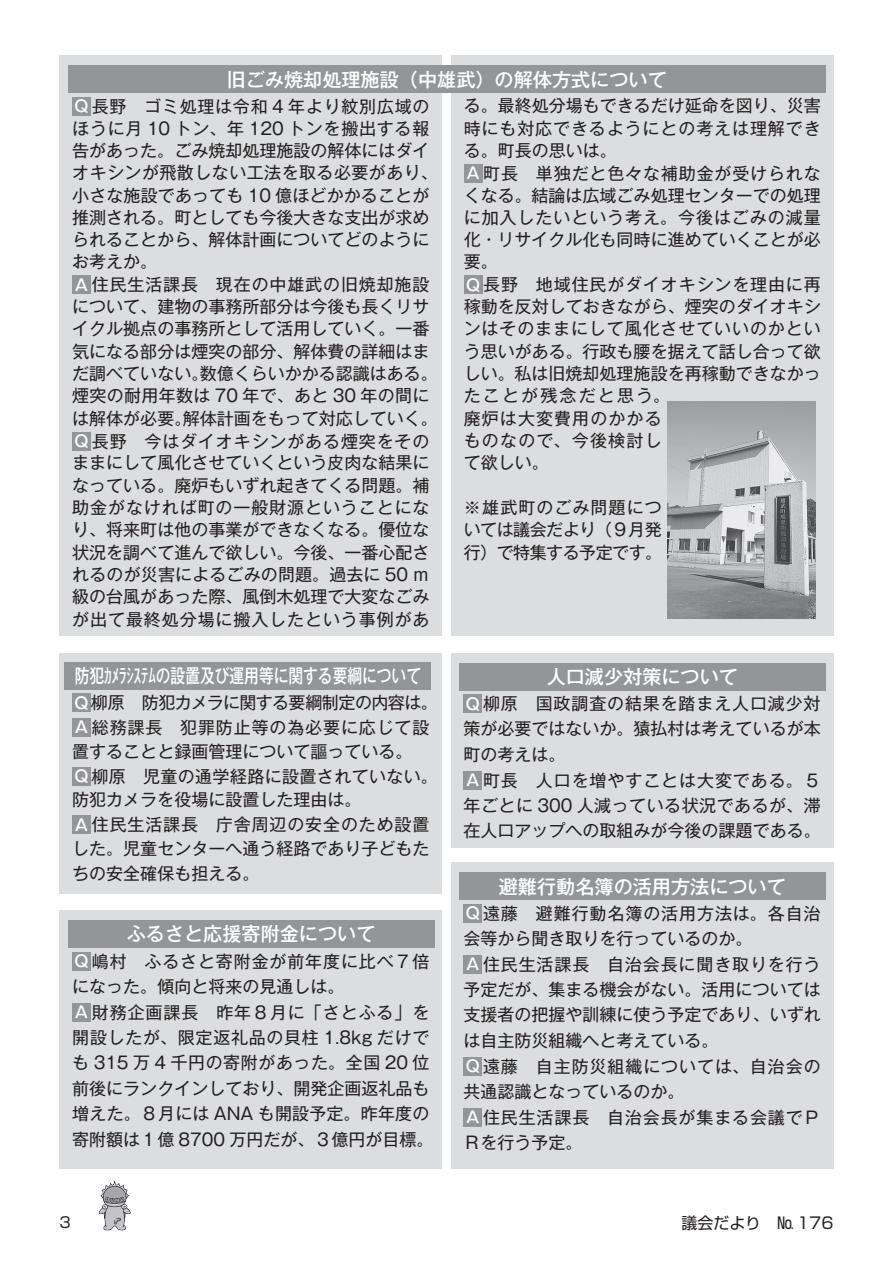
<style>
.page{position:relative;width:893px;height:1263px;background:#fff}
.page>*{position:absolute;margin:0;border:0;box-sizing:border-box;transform-origin:0 0}
.t1{font:500 19.2px "Gothic MB101 Pr 5";color:#fff}
.t2{font:500 19.2px "Gothic MB101 Pr 5";color:#fff;scale:.77 1}
.t3{font:16.95px/25.5px "Gothic MB101 Pr 5";color:#231f20}
.t4{font:16.95px/22.4px "Gothic MB101 Pr 5";letter-spacing:.025em;color:#231f20}
.t5{font:16.95px/25.3px "Gothic MB101 Pr 5";letter-spacing:.03em;color:#231f20}
.t6{font:16.95px "Gothic MB101 Pr 5";letter-spacing:.045em;color:#231f20}
.t7{font:16.95px "Gothic MB101 Pr 5";letter-spacing:.02em;color:#231f20}
.t8{font:16.95px "Gothic MB101 Pr 5";letter-spacing:.05em;color:#231f20}
.t9{font:16.95px "Gothic MB101 Pr 5";letter-spacing:-.03em;color:#231f20}
.t10{font:15.9px "Shin Go Pr 6";color:#231f20}
.t11{font:14.85px "Shin Go Pr 6";color:#231f20}
.s1{font-weight:500;font-size:15.9px;color:#fff}
</style>
<div class="page">
<img style="left:98px;top:1180px;width:33px;height:51px">
<div style="left:451px;top:653px;width:382px;height:194px;background:#dcdddf"></div>
<div style="left:463px;top:695px;width:19px;height:18px;background:#939598"></div>
<div style="left:463px;top:771px;width:19px;height:18px;background:#939598"></div>
<div style="left:60px;top:654px;width:382px;height:240px;background:#dcdddf"></div>
<div style="left:72px;top:694px;width:19px;height:18px;background:#939598"></div>
<div style="left:72px;top:718px;width:19px;height:18px;background:#939598"></div>
<div style="left:72px;top:767px;width:19px;height:18px;background:#939598"></div>
<div style="left:72px;top:816px;width:19px;height:18px;background:#939598"></div>
<div style="left:60px;top:910px;width:382px;height:258px;background:#dcdddf"></div>
<div style="left:72px;top:952px;width:19px;height:18px;background:#939598"></div>
<div style="left:72px;top:1003px;width:19px;height:18px;background:#939598"></div>
<div style="left:451px;top:862px;width:382px;height:306px;background:#dcdddf"></div>
<div style="left:463px;top:904px;width:19px;height:18px;background:#939598"></div>
<div style="left:463px;top:955px;width:19px;height:18px;background:#939598"></div>
<div style="left:463px;top:1057px;width:19px;height:18px;background:#939598"></div>
<div style="left:463px;top:1108px;width:19px;height:18px;background:#939598"></div>
<div style="left:459px;top:663px;width:366px;height:27px;background:#939598"></div>
<div style="left:65px;top:662px;width:366px;height:27px;background:#939598"></div>
<div style="left:68px;top:921px;width:366px;height:27px;background:#939598"></div>
<div style="left:459px;top:873px;width:366px;height:27px;background:#939598"></div>
<div style="left:60px;top:55px;width:382px;height:581px;background:#dcdddf"></div>
<div style="left:72px;top:97px;width:19px;height:18px;background:#939598"></div>
<div style="left:72px;top:276px;width:19px;height:18px;background:#939598"></div>
<div style="left:72px;top:432px;width:19px;height:18px;background:#939598"></div>
<div style="left:451px;top:55px;width:383px;height:581px;background:#dcdddf"></div>
<div style="left:464px;top:164px;width:18px;height:18px;background:#939598"></div>
<div style="left:464px;top:276px;width:18px;height:18px;background:#939598"></div>
<div style="left:68px;top:66px;width:757px;height:27px;background:#939598"></div>
<img style="left:667px;top:402px;width:149px;height:217px">
<p class="t1" style="left:227px;top:63px;width:442px">旧ごみ焼却処理施設（中雄武）の解体方式について</p>
<p class="t6" style="left:74px;top:92px;width:357px"><span class="s1">Ｑ</span>長野　ゴミ処理は令和 4 年より紋別広域の</p>
<p class="t6" style="left:72px;top:114px;width:359px">ほうに月 10 トン、年 120 トンを搬出する報</p>
<p class="t3" style="left:72px;top:136px;width:359px">告があった。ごみ焼却処理施設の解体にはダイ</p>
<p class="t4" style="left:72px;top:160px;width:367px">オキシンが飛散しない工法を取る必要があり、</p>
<p class="t3" style="left:72px;top:181px;width:359px">小さな施設であっても 10 億ほどかかることが</p>
<p class="t3" style="left:72px;top:203px;width:359px">推測される。町としても今後大きな支出が求め</p>
<p class="t3" style="left:72px;top:226px;width:359px">られることから、解体計画についてどのように</p>
<p class="t3" style="left:72px;top:248px;width:87px">お考えか。</p>
<p class="t8" style="left:74px;top:271px;width:357px"><span class="s1">Ａ</span>住民生活課長　現在の中雄武の旧焼却施設</p>
<p class="t3" style="left:72px;top:293px;width:359px">について、建物の事務所部分は今後も長くリサ</p>
<p class="t3" style="left:72px;top:315px;width:359px">イクル拠点の事務所として活用していく。一番</p>
<p class="t3" style="left:72px;top:337px;width:359px">気になる部分は煙突の部分、解体費の詳細はま</p>
<p class="t3" style="left:200px;top:359px;width:240px">数億くらいかかる認識はある。</p>
<p class="t3" style="left:72px;top:359px;width:138px">だ調べていない。</p>
<p class="t7" style="left:72px;top:382px;width:359px">煙突の耐用年数は 70 年で、あと 30 年の間に</p>
<p class="t3" style="left:183px;top:404px;width:257px">解体計画をもって対応していく。</p>
<p class="t3" style="left:72px;top:406px;width:359px;line-height:22.4px">は解体が必要。<br><span class="s1">Ｑ</span>長野　今はダイオキシンがある煙突をそのままにして風化させていくという皮肉な結果になっている。廃炉もいずれ起きてくる問題。補助金がなければ町の一般財源ということになり、将来町は他の事業ができなくなる。優位な状況を調べて進んで欲しい。今後、一番心配されるのが災害によるごみの問題。過去に 50 ｍ級の台風があった際、風倒木処理で大変なごみが出て最終処分場に搬入したという事例があ</p>
<p class="t2" style="left:75px;top:660px;width:451px">防犯ｶﾒﾗｼｽﾃﾑの設置及び運用等に関する要綱について</p>
<p class="t9" style="left:142px;top:689px;width:298px">防犯カメラに関する要綱制定の内容は。</p>
<p class="t3" style="left:72px;top:689px;width:367px;line-height:24.3px"><span class="s1">Ｑ</span>柳原<br><span class="s1">Ａ</span>総務課長　犯罪防止等の為必要に応じて設置することと録画管理について謳っている。<br><span class="s1">Ｑ</span>柳原　児童の通学経路に設置されていない。防犯カメラを役場に設置した理由は。<br><span class="s1">Ａ</span>住民生活課長　庁舎周辺の安全のため設置した。児童センターへ通う経路であり子どもたちの安全確保も担える。</p>
<p class="t1" style="left:127px;top:918px;width:250px">ふるさと応援寄附金について</p>
<p class="t3" style="left:72px;top:947px;width:363px"><span class="s1">Ｑ</span>嶋村　ふるさと寄附金が前年度に比べ７倍になった。傾向と将来の見通しは。<br><span class="s1">Ａ</span>財務企画課長　昨年８月に「さとふる」を開設したが、限定返礼品の貝柱 1.8kg だけでも 315 万 4 千円の寄附があった。全国 20 位前後にランクインしており、開発企画返礼品も増えた。８月には ANA も開設予定。昨年度の寄附額は１億 8700 万円だが、３億円が目標。</p>
<p class="t11" style="left:60px;top:1210px;width:13px">3</p>
<p class="t4" style="left:464px;top:93px;width:359px">る。最終処分場もできるだけ延命を図り、災害時にも対応できるようにとの考えは理解できる。町長の思いは。<br><span class="s1">Ａ</span>町長　単独だと色々な補助金が受けられなくなる。結論は広域ごみ処理センターでの処理に加入したいという考え。今後はごみの減量化・リサイクル化も同時に進めていくことが必要。<br><span class="s1">Ｑ</span>長野　地域住民がダイオキシンを理由に再稼動を反対しておきながら、煙突のダイオキシンはそのままにして風化させていいのかという思いがある。行政も腰を据えて話し合って欲しい。私は旧焼却処理施設を再稼動できなかったことが残念だと思う。<br>廃炉は大変費用のかかる<br>ものなので、今後検討し<br>て欲しい。</p>
<p class="t3" style="left:464px;top:495px;width:200px;line-height:22.4px;text-align:justify">※雄武町のごみ問題については議会だより（９月発行）で特集する予定です。</p>
<p class="t1" style="left:547px;top:661px;width:193px">人口減少対策について</p>
<p class="t5" style="left:463px;top:690px;width:359px"><span class="s1">Ｑ</span>柳原　国政調査の結果を踏まえ人口減少対策が必要ではないか。猿払村は考えているが本町の考えは。<br><span class="s1">Ａ</span>町長　人口を増やすことは大変である。５年ごとに 300 人減っている状況であるが、滞在人口アップへの取組みが今後の課題である。</p>
<p class="t1" style="left:499px;top:870px;width:289px">避難行動名簿の活用方法について</p>
<p class="t3" style="left:463px;top:899px;width:359px"><span class="s1">Ｑ</span>遠藤　避難行動名簿の活用方法は。各自治会等から聞き取りを行っているのか。<br><span class="s1">Ａ</span>住民生活課長　自治会長に聞き取りを行う予定だが、集まる機会がない。活用については支援者の把握や訓練に使う予定であり、いずれは自主防災組織へと考えている。<br><span class="s1">Ｑ</span>遠藤　自主防災組織については、自治会の共通認識となっているのか。<br><span class="s1">Ａ</span>住民生活課長　自治会長が集まる会議でＰ<br>Ｒを行う予定。</p>
<p class="t10" style="left:681px;top:1209px;width:81px">議会だより</p>
<p class="t10" style="left:777px;top:1209px;width:58px">No 176</p>
</div>
